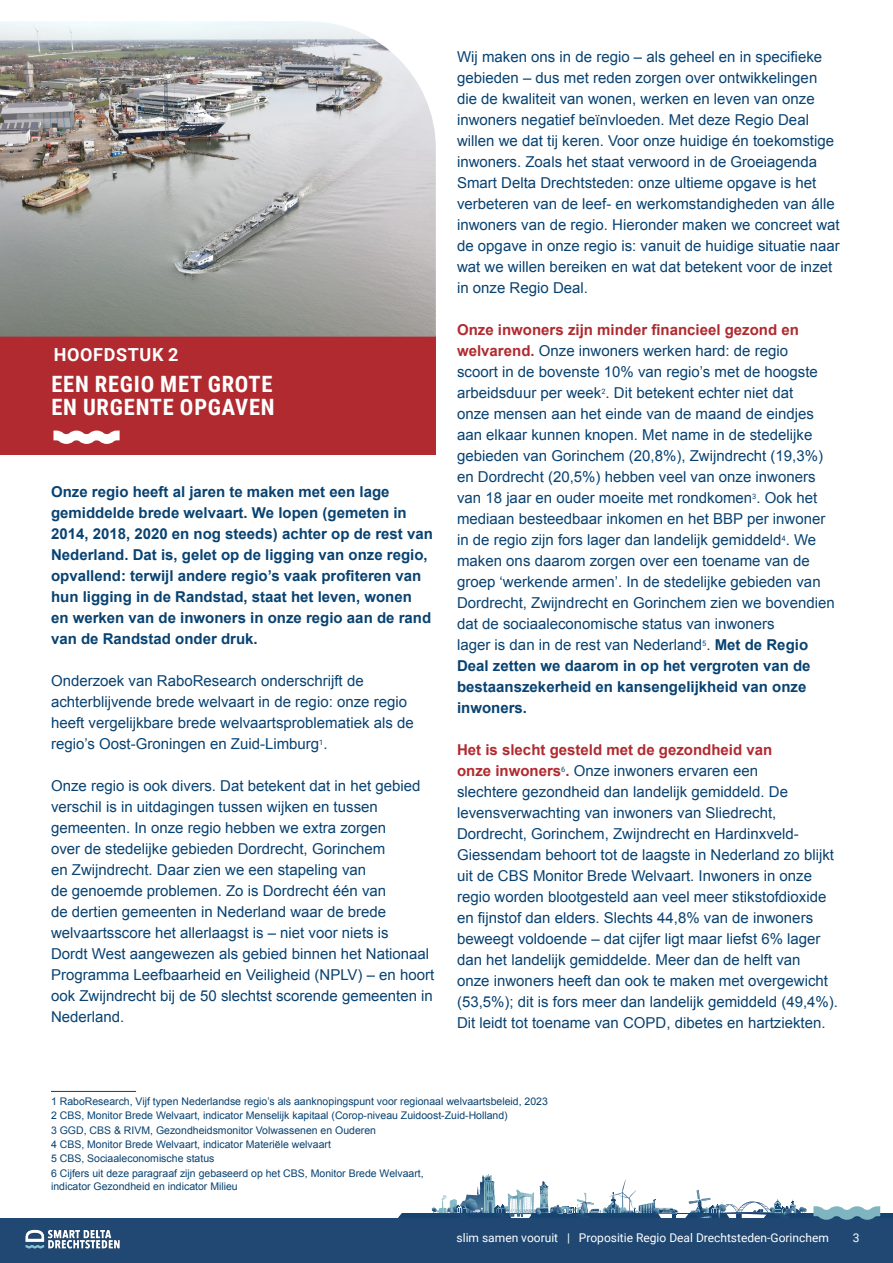
<style>
.page{position:relative;width:893px;height:1263px;background:#fff}
.page>*{position:absolute;margin:0;border:0;box-sizing:border-box;transform-origin:0 0}
.t1{font:700 22.5px/22.5px "Roboto Condensed";letter-spacing:.035em;color:#fff}
.t2{font:700 18px "Roboto";letter-spacing:.035em;color:#fff}
.t3{font:15px/21px "Arial";color:#084271}
.t4{font:700 15px/21px "Arial";color:#084271}
.t5{font:12px "Roboto";color:#fff}
.t6{font:10.5px/14.2px "Arial";color:#084271}
.s1{font-weight:700;color:#b02a2f}
.s2{font-weight:700}
</style>
<div class="page">
<div style="left:0;top:1218px;width:893px;height:45px;background:#204873"></div>
<svg style="left:398px;top:1174px;width:495px;height:46px"></svg>
<img style="left:25px;top:1229px;width:95px;height:20px">
<hr style="left:51px;top:1091px;width:85px;height:1px;background:#084271">
<div style="left:0;top:336px;width:436px;height:119px;background:#b02a2f"></div>
<svg style="left:54px;top:431px;width:66px;height:13px"></svg>
<img style="left:0;top:21px;width:436px;height:316px">
<p class="t2" style="left:54px;top:342px;width:126px">HOOFDSTUK 2</p>
<h1 class="t1" style="left:51px;top:372px;width:225px">EEN REGIO MET GROTE<br>EN URGENTE OPGAVEN</h1>
<p class="t4" style="left:51px;top:482px;width:383px">Onze regio heeft al jaren te maken met een lage gemiddelde brede welvaart. We lopen (gemeten in 2014, 2018, 2020 en nog steeds) achter op de rest van Nederland. Dat is, gelet op de ligging van onze regio, opvallend: terwijl andere regio’s vaak profiteren van hun ligging in de Randstad, staat het leven, wonen en werken van de inwoners in onze regio aan de rand van de Randstad onder druk.</p>
<p class="t3" style="left:51px;top:670px;width:364px">Onderzoek van RaboResearch onderschrijft de achterblijvende brede welvaart in de regio: onze regio heeft vergelijkbare brede welvaartsproblematiek als de regio’s Oost-Groningen en Zuid-Limburg<sup>1</sup>.</p>
<p class="t3" style="left:51px;top:775px;width:385px">Onze regio is ook divers. Dat betekent dat in het gebied verschil is in uitdagingen tussen wijken en tussen gemeenten. In onze regio hebben we extra zorgen<br>over de stedelijke gebieden Dordrecht, Gorinchem<br>en Zwijndrecht. Daar zien we een stapeling van<br>de genoemde problemen. Zo is Dordrecht één van<br>de dertien gemeenten in Nederland waar de brede welvaartsscore het allerlaagst is – niet voor niets is<br>Dordt West aangewezen als gebied binnen het Nationaal Programma Leefbaarheid en Veiligheid (NPLV) – en hoort ook Zwijndrecht bij de 50 slechtst scorende gemeenten in Nederland.</p>
<p class="t3" style="left:457px;top:46px;width:384px">Wij maken ons in de regio – als geheel en in specifieke gebieden – dus met reden zorgen over ontwikkelingen die de kwaliteit van wonen, werken en leven van onze inwoners negatief beïnvloeden. Met deze Regio Deal willen we dat tij keren. Voor onze huidige én toekomstige inwoners. Zoals het staat verwoord in de Groeiagenda Smart Delta Drechtsteden: onze ultieme opgave is het verbeteren van de leef- en werkomstandigheden van álle inwoners van de regio. Hieronder maken we concreet wat de opgave in onze regio is: vanuit de huidige situatie naar wat we willen bereiken en wat dat betekent voor de inzet in onze Regio Deal.</p>
<p class="t3" style="left:457px;top:319px;width:379px"><span class="s1">Onze inwoners zijn minder financieel gezond en welvarend.</span> Onze inwoners werken hard: de regio<br>scoort in de bovenste 10% van regio’s met de hoogste arbeidsduur per week<sup>2</sup>. Dit betekent echter niet dat<br>onze mensen aan het einde van de maand de eindjes aan elkaar kunnen knopen. Met name in de stedelijke gebieden van Gorinchem (20,8%), Zwijndrecht (19,3%) en Dordrecht (20,5%) hebben veel van onze inwoners van 18 jaar en ouder moeite met rondkomen<sup>3</sup>. Ook het mediaan besteedbaar inkomen en het BBP per inwoner in de regio zijn fors lager dan landelijk gemiddeld<sup>4</sup>. We maken ons daarom zorgen over een toename van de groep ‘werkende armen’. In de stedelijke gebieden van Dordrecht, Zwijndrecht en Gorinchem zien we bovendien dat de sociaaleconomische status van inwoners<br>lager is dan in de rest van Nederland<sup>5</sup>. <span class="s2">Met de Regio Deal zetten we daarom in op het vergroten van de bestaanszekerheid en kansengelijkheid van onze inwoners.</span></p>
<p class="t3" style="left:457px;top:739px;width:382px"><span class="s1">Het is slecht gesteld met de gezondheid van<br>onze inwoners</span><sup>6</sup><span class="s1">.</span> Onze inwoners ervaren een<br>slechtere gezondheid dan landelijk gemiddeld. De levensverwachting van inwoners van Sliedrecht, Dordrecht, Gorinchem, Zwijndrecht en Hardinxveld-Giessendam behoort tot de laagste in Nederland zo blijkt uit de CBS Monitor Brede Welvaart. Inwoners in onze regio worden blootgesteld aan veel meer stikstofdioxide en fijnstof dan elders. Slechts 44,8% van de inwoners beweegt voldoende – dat cijfer ligt maar liefst 6% lager dan het landelijk gemiddelde. Meer dan de helft van<br>onze inwoners heeft dan ook te maken met overgewicht (53,5%); dit is fors meer dan landelijk gemiddeld (49,4%).<br>Dit leidt tot toename van COPD, dibetes en hartziekten.</p>
<p class="t6" style="left:51px;top:1094px;width:498px">1 RaboResearch, Vijf typen Nederlandse regio’s als aanknopingspunt voor regionaal welvaartsbeleid, 2023<br>2 CBS, Monitor Brede Welvaart, indicator Menselijk kapitaal (Corop-niveau Zuidoost-Zuid-Holland)<br>3 GGD, CBS &amp; RIVM, Gezondheidsmonitor Volwassenen en Ouderen<br>4 CBS, Monitor Brede Welvaart, indicator Materiële welvaart<br>5 CBS, Sociaaleconomische status<br>6 Cijfers uit deze paragraaf zijn gebaseerd op het CBS, Monitor Brede Welvaart,<br>indicator Gezondheid en indicator Milieu</p>
<p class="t5" style="left:457px;top:1230px;width:374px">slim samen vooruit | Propositie Regio Deal Drechtsteden-Gorinchem</p>
<p class="t5" style="left:853px;top:1230px;width:8px">3</p>
</div>
